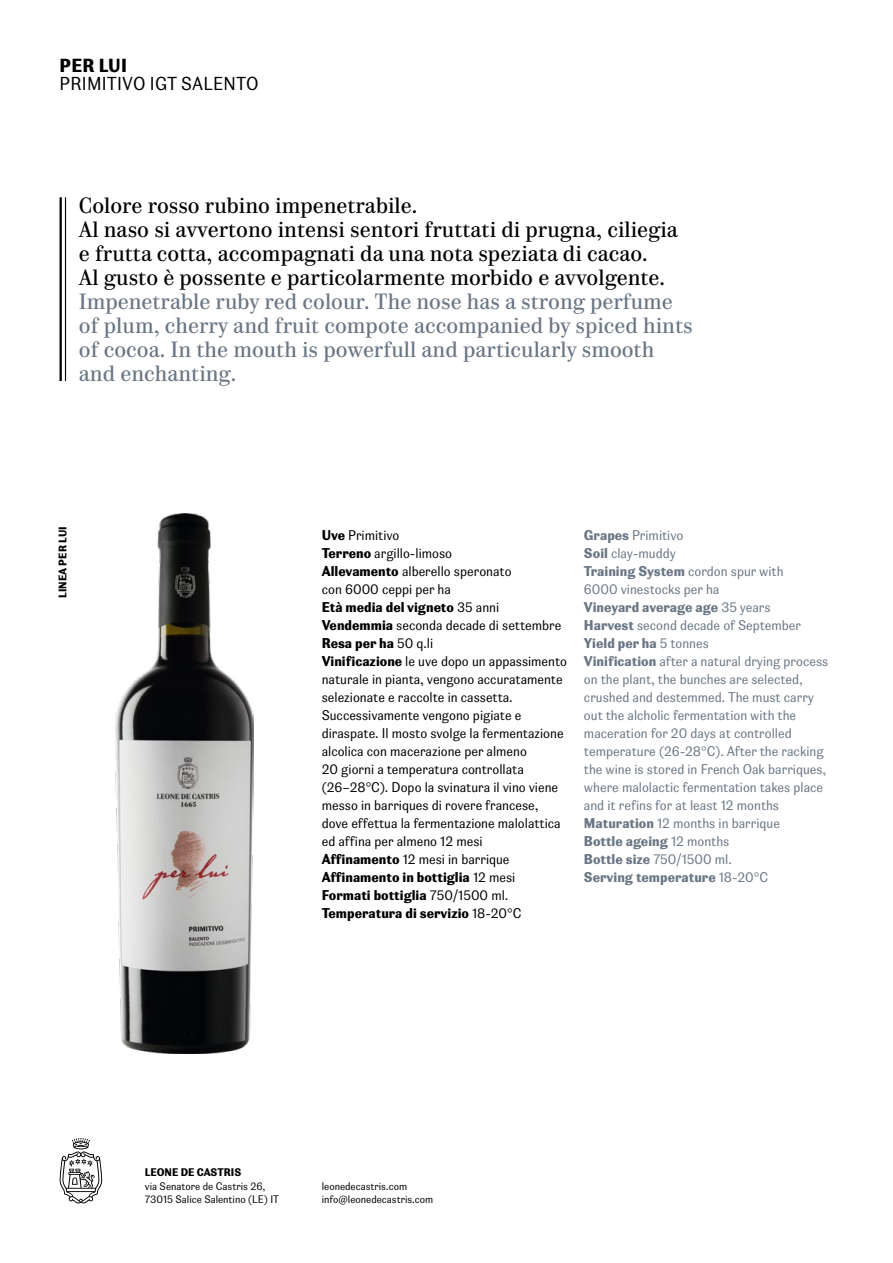
<style>
.page{position:relative;width:893px;height:1263px;background:#fff}
.page>*{position:absolute;margin:0;border:0;box-sizing:border-box;transform-origin:0 0}
.t1{font:21px/24px "Parmigiano Caption Std Reg";color:#000}
.t2{font:21px/24px "Parmigiano Caption Std Reg";color:#697684}
.t3{font:18px "Parmigiano Sans Std";letter-spacing:.01em;color:#000}
.t4{font:18px "Parmigiano Sans Std Bld";letter-spacing:.01em;color:#000}
.t5{font:13.5px/18px "Parmigiano Sans Std";color:#000}
.t6{font:13.5px/18px "Parmigiano Sans Std";color:#697684}
.t7{font:13.5px/18px "Parmigiano Sans Std Bld";color:#000}
.t8{font:13.5px "Parmigiano Sans Std Bld";color:#697684}
.t9{font:10.5px/13.5px "Parmigiano Sans Std";color:#000}
.t10{font:10.5px "Parmigiano Sans Std Bld";color:#000}
.s1{font-family:"Parmigiano Sans Std Bld"}
.s2{font-family:"Parmigiano Sans Std"}
</style>
<div class="page">
<svg style="left:59px;top:1138px;width:44px;height:65px"></svg>
<img style="left:115px;top:513px;width:138px;height:541px">
<hr style="left:65px;top:197px;width:1px;height:184px;background:#000">
<hr style="left:60px;top:197px;width:2px;height:184px;background:#000">
<h2 class="t4" style="left:60px;top:54px;width:69px">PER LUI</h2>
<h2 class="t3" style="left:60px;top:73px;width:200px">PRIMITIVO IGT SALENTO</h2>
<h1 class="t1" style="left:79px;top:194px;width:601px">Colore rosso rubino impenetrabile.<br>Al naso si avvertono intensi sentori fruttati di prugna, ciliegia e frutta cotta, accompagnati da una nota speziata di cacao.<br>Al gusto è possente e particolarmente morbido e avvolgente.</h1>
<h1 class="t2" style="left:79px;top:290px;width:615px">Impenetrable ruby red colour. The nose has a strong perfume of plum, cherry and fruit compote accompanied by spiced hints of cocoa. In the mouth is powerfull and particularly smooth and enchanting.</h1>
<p class="t10" style="left:56px;top:598px;width:73px;rotate:-90deg">LINEA PER LUI</p>
<p class="t6" style="left:584px;top:526px;width:101px"><span class="s1">Grapes</span> Primitivo<br><span class="s1">Soil</span> clay-muddy</p>
<p class="t5" style="left:322px;top:526px;width:191px"><span class="s1">Uve</span> Primitivo<br><span class="s1">Terreno</span> argillo-limoso<br><span class="s1">Allevamento</span> alberello speronato con 6000 ceppi per ha</p>
<p class="t7" style="left:322px;top:598px;width:179px">Età media del vigneto <span class="s2">35 anni</span></p>
<p class="t5" style="left:322px;top:616px;width:241px"><span class="s1">Vendemmia</span> seconda decade di settembre</p>
<p class="t7" style="left:322px;top:634px;width:113px">Resa per ha <span class="s2">50 q.li</span></p>
<p class="t5" style="left:322px;top:652px;width:247px"><span class="s1">Vinificazione</span> le uve dopo un appassimento naturale in pianta, vengono accuratamente selezionate e raccolte in cassetta.<br>Successivamente vengono pigiate e diraspate. Il mosto svolge la fermentazione alcolica con macerazione per almeno<br>20 giorni a temperatura controllata (26–28°C). Dopo la svinatura il vino viene messo in barriques di rovere francese, dove effettua la fermentazione malolattica ed affina per almeno 12 mesi<br><span class="s1">Affinamento</span> 12 mesi in barrique</p>
<p class="t7" style="left:322px;top:868px;width:201px">Affinamento in bottiglia <span class="s2">12 mesi<br></span>Formati bottiglia <span class="s2">750/1500 ml.<br></span>Temperatura di servizio <span class="s2">18-20°C</span></p>
<p class="t8" style="left:584px;top:563px;width:201px">Training System <span class="s2">cordon spur with</span></p>
<p class="t6" style="left:584px;top:580px;width:137px">6000 vinestocks per ha</p>
<p class="t8" style="left:584px;top:599px;width:188px">Vineyard average age <span class="s2">35 years</span></p>
<p class="t6" style="left:584px;top:616px;width:219px"><span class="s1">Harvest</span> second decade of September</p>
<p class="t8" style="left:584px;top:635px;width:126px">Yield per ha <span class="s2">5 tonnes</span></p>
<p class="t6" style="left:584px;top:652px;width:246px"><span class="s1">Vinification</span> after a natural drying process on the plant, the bunches are selected, crushed and destemmed. The must carry out the alcholic fermentation with the maceration for 20 days at controlled temperature (26-28°C). After the racking the wine is stored in French Oak barriques, where malolactic fermentation takes place and it refins for at least 12 months <span class="s1">Maturation</span> 12 months in barrique</p>
<p class="t8" style="left:584px;top:833px;width:147px">Bottle ageing <span class="s2">12 months</span></p>
<p class="t6" style="left:584px;top:850px;width:149px"><span class="s1">Bottle size</span> 750/1500 ml.</p>
<p class="t8" style="left:584px;top:869px;width:186px">Serving temperature <span class="s2">18-20°C</span></p>
<p class="t10" style="left:145px;top:1166px;width:98px">LEONE DE CASTRIS</p>
<p class="t9" style="left:145px;top:1179px;width:136px">via Senatore de Castris 26,<br>73015 Salice Salentino (LE) IT</p>
<p class="t9" style="left:322px;top:1179px;width:113px">leonedecastris.com info@leonedecastris.com</p>
</div>
